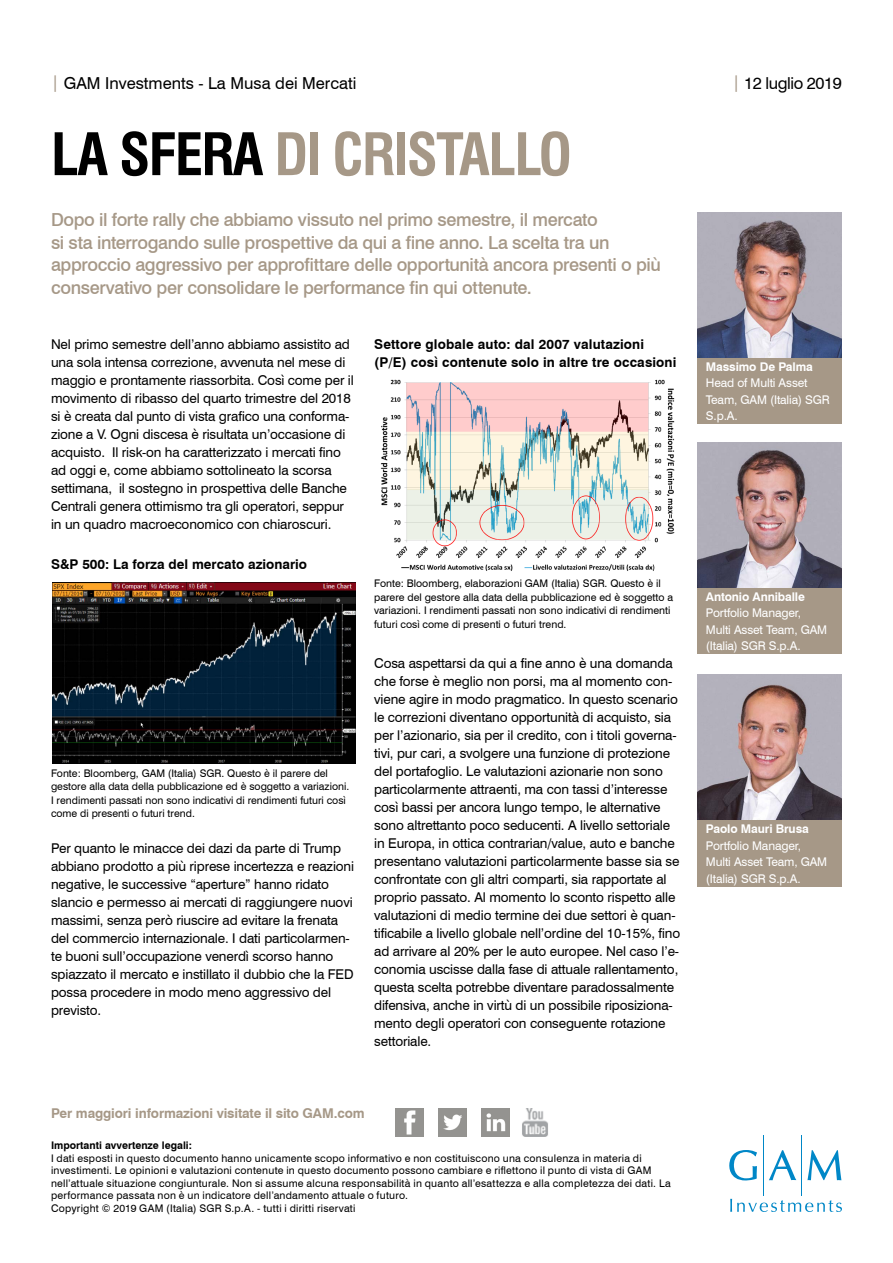
<style>
.page{position:relative;width:893px;height:1263px;background:#fff}
.page>*{position:absolute;margin:0;border:0;box-sizing:border-box;transform-origin:0 0}
.t1{font:700 condensed 57px "Swiss 721 BT";letter-spacing:-.03em;color:#a69887}
.SUBTITLE{font:500 18px/22.5px "Swiss 721 BT";letter-spacing:-.02em;color:#a69887}
.t2{font:16.5px "Swiss 721 BT";color:#000}
.t3{font:16.5px "Swiss 721 BT";letter-spacing:-.025em;color:#000}
.DISCLAIMER{font:13.5px/18px "Swiss 721 BT";letter-spacing:-.01em;color:#000}
.DISCLAIMER-2{font:700 13.5px/18px "Swiss 721 BT";letter-spacing:.01em;color:#000}
.t4{font:700 13.5px "Swiss 721 BT";letter-spacing:-.01em;color:#a69887}
.t5{font:12px/16.5px "Swiss 721 BT";letter-spacing:-.01em;color:#fff}
.t6{font:700 12px "Swiss 721 BT";letter-spacing:-.01em;color:#fff}
.DISCLAIMER-3{font:10.5px/13.5px "Swiss 721 BT";letter-spacing:.015em;color:#000}
.s1{color:#a69887}
.s2{color:#000}
.s3{font-weight:700}
</style>
<div class="page">
<img style="left:53px;top:583px;width:303px;height:181px">
<div style="left:697px;top:357px;width:145px;height:67px;background:#a69887"></div>
<img style="left:697px;top:213px;width:145px;height:145px">
<img style="left:381px;top:379px;width:294px;height:192px">
<hr style="left:763px;top:1135px;width:1px;height:60px;background:#0087c7">
<hr style="left:801px;top:1135px;width:1px;height:60px;background:#0087c7">
<svg style="left:729px;top:1150px;width:28px;height:30px"></svg>
<svg style="left:769px;top:1150px;width:27px;height:30px"></svg>
<svg style="left:807px;top:1150px;width:34px;height:30px"></svg>
<svg style="left:730px;top:1199px;width:112px;height:13px"></svg>
<img style="left:438px;top:1108px;width:29px;height:29px">
<img style="left:395px;top:1108px;width:29px;height:29px">
<img style="left:481px;top:1108px;width:28px;height:29px">
<img style="left:522px;top:1108px;width:26px;height:29px">
<div style="left:697px;top:587px;width:145px;height:67px;background:#a69887"></div>
<img style="left:697px;top:443px;width:145px;height:145px">
<div style="left:697px;top:820px;width:145px;height:67px;background:#a69887"></div>
<img style="left:697px;top:675px;width:145px;height:145px">
<p class="t2" style="left:51px;top:73px;width:307px"><span class="s1">|</span> GAM Investments - La Musa dei Mercati</p>
<p class="t3" style="left:732px;top:73px;width:111px"><span class="s1">|</span> 12 luglio 2019</p>
<p class="t1" style="left:51px;top:120px;width:522px"><span class="s2">LA SFERA</span> DI CRISTALLO</p>
<p class="SUBTITLE" style="left:51px;top:208px;width:611px">Dopo il forte rally che abbiamo vissuto nel primo semestre, il mercato<br>si sta interrogando sulle prospettive da qui a fine anno. La scelta tra un approccio aggressivo per approfittare delle opportunità ancora presenti o più conservativo per consolidare le performance fin qui ottenute.</p>
<p class="DISCLAIMER" style="left:51px;top:335px;width:304px">Nel primo semestre dell’anno abbiamo assistito ad una sola intensa correzione, avvenuta nel mese di maggio e prontamente riassorbita. Così come per il movimento di ribasso del quarto trimestre del 2018 si è creata dal punto di vista grafico una conforma&shy;zione a V. Ogni discesa è risultata un’occasione di acquisto. Il risk-on ha caratterizzato i mercati fino ad oggi e, come abbiamo sottolineato la scorsa settimana, il sostegno in prospettiva delle Banche Centrali genera ottimismo tra gli operatori, seppur in un quadro macroeconomico con chiaroscuri.</p>
<p class="DISCLAIMER-2" style="left:51px;top:555px;width:258px">S&amp;P 500: La forza del mercato azionario</p>
<p class="DISCLAIMER-3" style="left:51px;top:766px;width:300px">Fonte: Bloomberg, GAM (Italia) SGR. Questo è il parere del gestore alla data della pubblicazione ed è soggetto a variazioni.<br>I rendimenti passati non sono indicativi di rendimenti futuri così come di presenti o futuri trend.</p>
<p class="DISCLAIMER" style="left:51px;top:839px;width:305px">Per quanto le minacce dei dazi da parte di Trump abbiano prodotto a più riprese incertezza e reazioni negative, le successive “aperture” hanno ridato slancio e permesso ai mercati di raggiungere nuovi massimi, senza però riuscire ad evitare la frenata del commercio internazionale. I dati particolarmen&shy;te buoni sull’occupazione venerdì scorso hanno spiazzato il mercato e instillato il dubbio che la FED possa procedere in modo meno aggressivo del previsto.</p>
<p class="DISCLAIMER-2" style="left:374px;top:335px;width:304px">Settore globale auto: dal 2007 valutazioni (P/E) così contenute solo in altre tre occasioni</p>
<p class="DISCLAIMER-3" style="left:374px;top:577px;width:300px">Fonte: Bloomberg, elaborazioni GAM (Italia) SGR. Questo è il parere del gestore alla data della pubblicazione ed è soggetto a variazioni. I rendimenti passati non sono indicativi di rendimenti futuri così come di presenti o futuri trend.</p>
<p class="DISCLAIMER" style="left:374px;top:654px;width:308px">Cosa aspettarsi da qui a fine anno è una domanda che forse è meglio non porsi, ma al momento con&shy;viene agire in modo pragmatico. In questo scenario le correzioni diventano opportunità di acquisto, sia per l’azionario, sia per il credito, con i titoli governa&shy;tivi, pur cari, a svolgere una funzione di protezione del portafoglio. Le valutazioni azionarie non sono particolarmente attraenti, ma con tassi d’interesse così bassi per ancora lungo tempo, le alternative sono altrettanto poco seducenti. A livello settoriale in Europa, in ottica contrarian/value, auto e banche presentano valutazioni particolarmente basse sia se confrontate con gli altri comparti, sia rapportate al proprio passato. Al momento lo sconto rispetto alle valutazioni di medio termine dei due settori è quan&shy;tificabile a livello globale nell’ordine del 10-15%, fino ad arrivare al 20% per le auto europee. Nel caso l’e&shy;conomia uscisse dalla fase di attuale rallentamento, questa scelta potrebbe diventare paradossalmente difensiva, anche in virtù di un possibile riposiziona&shy;mento degli operatori con conseguente rotazione settoriale.</p>
<p class="t4" style="left:51px;top:1105px;width:315px">Per maggiori informazioni visitate il sito GAM.com</p>
<p class="DISCLAIMER-3" style="left:51px;top:1139px;width:621px;line-height:12.6px"><span class="s3">Importanti avvertenze legali:<br></span>I dati esposti in questo documento hanno unicamente scopo informativo e non costituiscono una consulenza in materia di investimenti. Le opinioni e valutazioni contenute in questo documento possono cambiare e riflettono il punto di vista di GAM nell’attuale situazione congiunturale. Non si assume alcuna responsabilità in quanto all’esattezza e alla completezza dei dati. La performance passata non è un indicatore dell’andamento attuale o futuro.<br>Copyright © 2019 GAM (Italia) SGR S.p.A. - tutti i diritti riservati</p>
<p class="t6" style="left:706px;top:359px;width:108px">Massimo De Palma</p>
<p class="t5" style="left:706px;top:375px;width:126px">Head of Multi Asset<br>Team, GAM (Italia) SGR<br>S.p.A.</p>
<p class="t6" style="left:706px;top:589px;width:101px">Antonio Anniballe</p>
<p class="t5" style="left:706px;top:605px;width:123px">Portfolio Manager,<br>Multi Asset Team, GAM (Italia) SGR S.p.A.</p>
<p class="t6" style="left:706px;top:822px;width:104px">Paolo Mauri Brusa</p>
<p class="t5" style="left:706px;top:837px;width:123px">Portfolio Manager,<br>Multi Asset Team, GAM (Italia) SGR S.p.A.</p>
</div>
